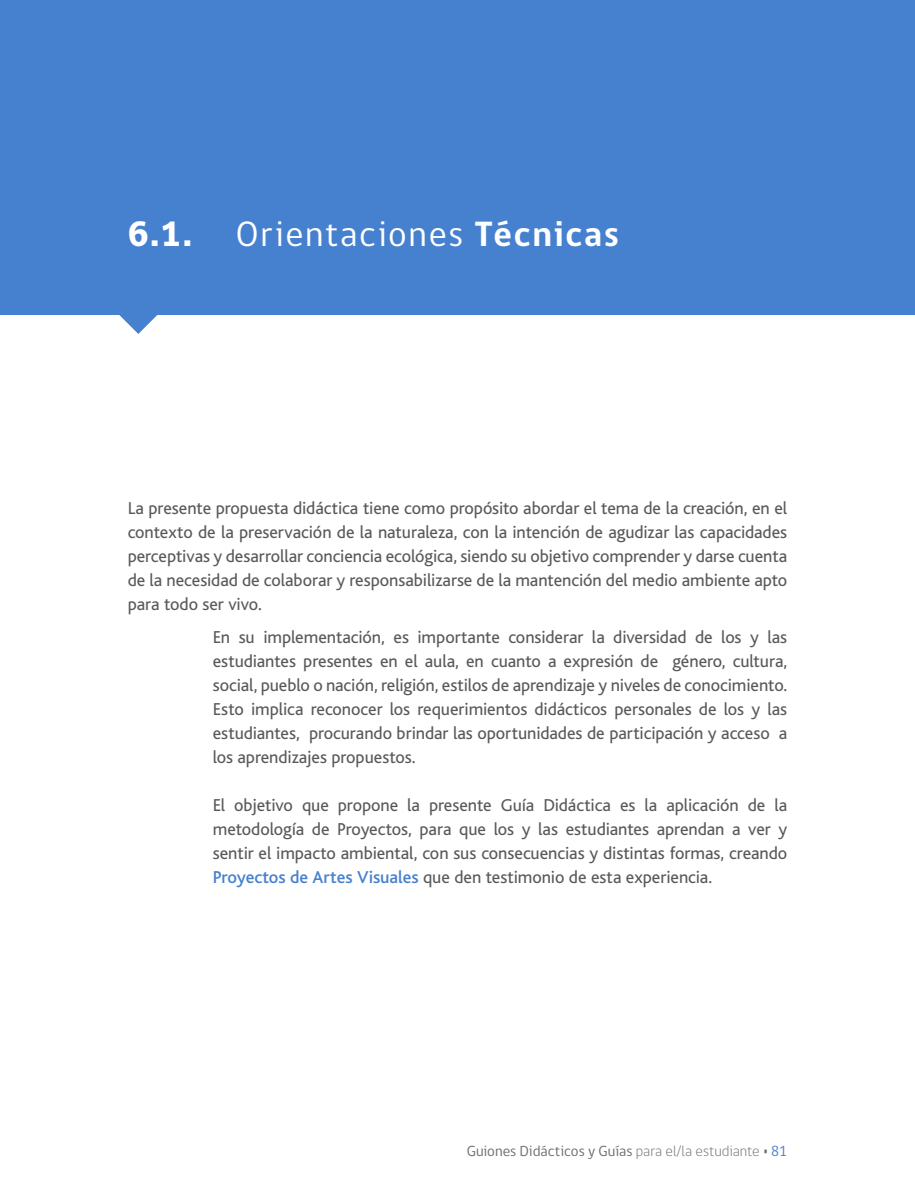
<style>
.page{position:relative;width:915px;height:1187px;background:#fff}
.page>*{position:absolute;margin:0;border:0;box-sizing:border-box;transform-origin:0 0}
.t1{font:36px "gob CL";letter-spacing:.045em;color:#fff}
.t2{font:18px/24px "Bliss";color:#58595b;text-align:justify}
.t3{font:15px "gob CL";color:#6d6e71}
.s1{font-weight:800}
.s2{font-weight:700}
.s3{font-weight:500;color:#4681cf}
.s4{font-weight:300}
.s5{color:#4681cf}
</style>
<div class="page">
<div style="left:0;top:0;width:914px;height:314px;background:#4681cf"></div>
<svg style="left:80px;top:314px;width:117px;height:20px"></svg>
<h1 class="t1" style="left:128px;top:209px;width:493px"><span class="s1">6.1.</span> Orientaciones <span class="s2">Técnicas</span></h1>
<p class="t2" style="left:128px;top:496px;width:661px">La presente propuesta didáctica tiene como propósito abordar el tema de la creación, en el contexto de la preservación de la naturaleza, con la intención de agudizar las capacidades perceptivas y desarrollar conciencia ecológica, siendo su objetivo comprender y darse cuenta de la necesidad de colaborar y responsabilizarse de la mantención del medio ambiente apto para todo ser vivo.</p>
<p class="t2" style="left:213px;top:625px;width:576px">En su implementación, es importante considerar la diversidad de los y las estudiantes presentes en el aula, en cuanto a expresión de género, cultura, social, pueblo o nación, religión, estilos de aprendizaje y niveles de conocimiento.<br>Esto implica reconocer los requerimientos didácticos personales de los y las estudiantes, procurando brindar las oportunidades de participación y acceso a los aprendizajes propuestos.</p>
<p class="t2" style="left:213px;top:793px;width:576px">El objetivo que propone la presente Guía Didáctica es la aplicación de la metodología de Proyectos, para que los y las estudiantes aprendan a ver y sentir el impacto ambiental, con sus consecuencias y distintas formas, creando <span class="s3">Proyectos de Artes Visuales</span> que den testimonio de esta experiencia.</p>
<p class="t3" style="left:466px;top:1140px;width:322px">Guiones Didácticos y Guías <span class="s4">para el/la estudiante</span> <span class="s2">•</span> <span class="s5">81</span></p>
</div>
